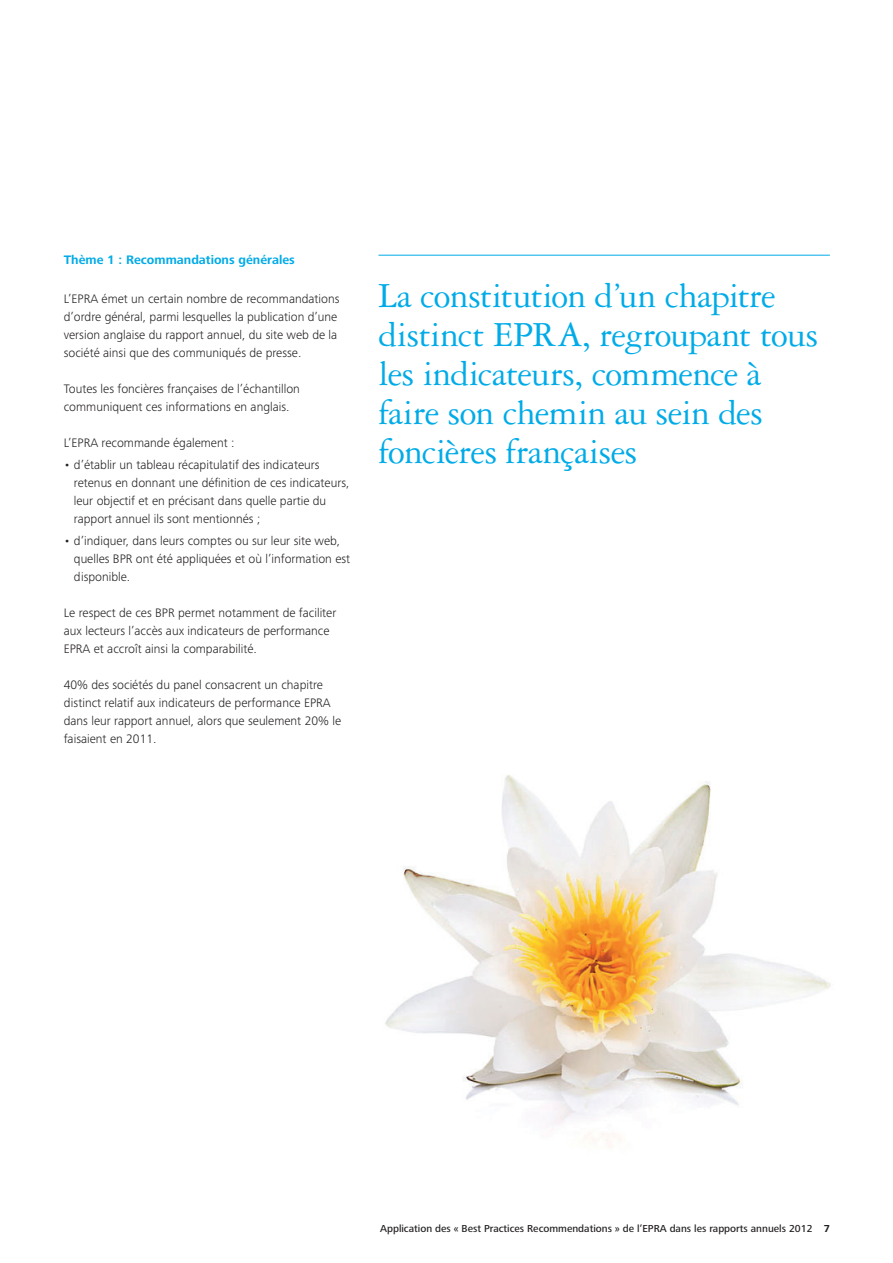
<style>
.page{position:relative;width:893px;height:1263px;background:#fff}
.page>*{position:absolute;margin:0;border:0;box-sizing:border-box;transform-origin:0 0}
.Pull_out_styles_Pull{font:37.5px/39px "Garamond 3 LT Std";letter-spacing:-.015em;color:#00abe7}
.t1{font:300 12.75px/18px "Frutiger Next Pro";color:#231f20}
.B_Subhead__Bold_Colo{font:700 12.75px "Frutiger Next Pro";color:#00abe7}
.t2{font:500 10.5px "Frutiger Next Pro";color:#231f20}
.s1{font-weight:700}
</style>
<div class="page">
<hr style="left:378px;top:255px;width:452px;height:1px;background:#00abe7">
<img style="left:385px;top:775px;width:446px;height:366px">
<p class="B_Subhead__Bold_Colo" style="left:64px;top:252px;width:233px">Thème 1 : Recommandations générales</p>
<p class="t1" style="left:64px;top:289px;width:277px">L’EPRA émet un certain nombre de recommandations d’ordre général, parmi lesquelles la publication d’une version anglaise du rapport annuel, du site web de la société ainsi que des communiqués de presse.</p>
<p class="t1" style="left:64px;top:379px;width:238px">Toutes les foncières françaises de l’échantillon communiquent ces informations en anglais.</p>
<p class="t1" style="left:64px;top:433px;width:172px">L’EPRA recommande également :</p>
<p class="t1" style="left:74px;top:456px;width:277px;text-indent:-10px">• d’établir un tableau récapitulatif des indicateurs retenus en donnant une définition de ces indicateurs, leur objectif et en précisant dans quelle partie du rapport annuel ils sont mentionnés ;</p>
<p class="t1" style="left:74px;top:532px;width:278px;text-indent:-10px">• d’indiquer, dans leurs comptes ou sur leur site web, quelles BPR ont été appliquées et où l’information est disponible.</p>
<p class="t1" style="left:64px;top:604px;width:274px">Le respect de ces BPR permet notamment de faciliter aux lecteurs l’accès aux indicateurs de performance<br>EPRA et accroît ainsi la comparabilité.</p>
<p class="t1" style="left:64px;top:676px;width:279px">40% des sociétés du panel consacrent un chapitre distinct relatif aux indicateurs de performance EPRA dans leur rapport annuel, alors que seulement 20% le faisaient en 2011.</p>
<p class="Pull_out_styles_Pull" style="left:378px;top:276px;width:441px">La constitution d’un chapitre distinct EPRA, regroupant tous les indicateurs, commence à faire son chemin au sein des foncières françaises</p>
<p class="t2" style="left:380px;top:1222px;width:451px">Application des « Best Practices Recommendations » de l’EPRA dans les rapports annuels 2012 <span class="s1">7</span></p>
</div>
